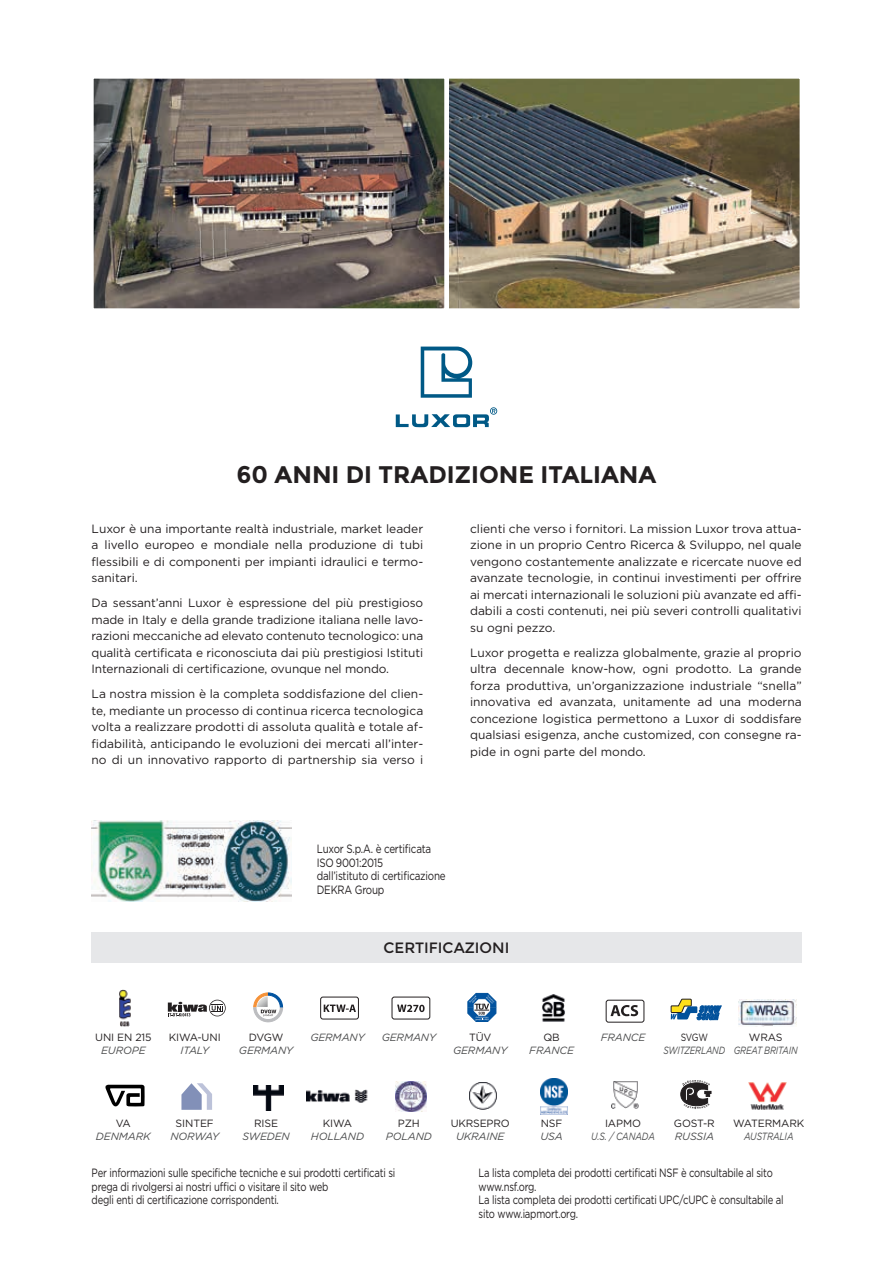
<style>
.page{position:relative;width:893px;height:1263px;background:#fff}
.page>*{position:absolute;margin:0;border:0;box-sizing:border-box;transform-origin:0 0}
.t1{font:700 24px "Montserrat";color:#231f20}
.t2{font:15px "Montserrat";color:#231f20}
.t3{font:12px/16.5px "Gotham";letter-spacing:-.02em;color:#231f20;text-align:justify}
.t4{font:12px/13.5px "Gotham";letter-spacing:-.02em;color:#231f20;scale:.79 1}
.t5{font:12px/13.5px "Gotham";letter-spacing:-.02em;color:#231f20;scale:.82 1}
.t6{font:italic 10.5px "Gotham";letter-spacing:-.01em;color:#4b4c4d}
.t7{font:10.5px "Gotham";letter-spacing:-.01em;color:#231f20}
.t8{font:italic 10.5px "Gotham";letter-spacing:-.01em;color:#4b4c4d;scale:.8 1}
.t9{font:italic 10.5px "Gotham";letter-spacing:-.01em;color:#4b4c4d;scale:.82 1}
.t10{font:10.5px "Gotham";letter-spacing:-.01em;color:#231f20;scale:.82 1}
</style>
<div class="page">
<div style="left:91px;top:932px;width:711px;height:30px;background:#e6e7e9"></div>
<svg style="left:421px;top:347px;width:51px;height:51px"></svg>
<svg style="left:396px;top:407px;width:101px;height:20px"></svg>
<svg style="left:105px;top:1084px;width:40px;height:22px"></svg>
<img style="left:119px;top:989px;width:12px;height:38px">
<img style="left:470px;top:1083px;width:26px;height:27px">
<svg style="left:468px;top:993px;width:28px;height:29px"></svg>
<svg style="left:681px;top:1080px;width:30px;height:29px"></svg>
<svg style="left:671px;top:998px;width:50px;height:22px"></svg>
<img style="left:748px;top:1082px;width:39px;height:28px">
<img style="left:739px;top:999px;width:58px;height:28px">
<img style="left:307px;top:1089px;width:61px;height:14px">
<div style="left:320px;top:997px;width:39px;height:22px;border:1px solid #231f20;border-radius:2px"></div>
<svg style="left:324px;top:1004px;width:32px;height:8px"></svg>
<img style="left:611px;top:1081px;width:28px;height:27px">
<div style="left:606px;top:1000px;width:38px;height:22px;border:1px solid #231f20;border-radius:2px"></div>
<svg style="left:610px;top:1005px;width:28px;height:11px"></svg>
<img style="left:396px;top:1081px;width:30px;height:30px">
<div style="left:392px;top:997px;width:38px;height:22px;border:1px solid #231f20;border-radius:2px"></div>
<svg style="left:397px;top:1004px;width:28px;height:8px"></svg>
<img style="left:542px;top:994px;width:23px;height:28px">
<img style="left:540px;top:1078px;width:27px;height:37px">
<svg style="left:168px;top:1000px;width:58px;height:16px"></svg>
<svg style="left:181px;top:1083px;width:31px;height:27px"></svg>
<svg style="left:254px;top:993px;width:29px;height:29px"></svg>
<img style="left:253px;top:1085px;width:30px;height:26px">
<img style="left:95px;top:80px;width:348px;height:227px">
<div style="left:92px;top:77px;width:354px;height:233px;border:2px solid #fff"></div>
<img style="left:450px;top:80px;width:349px;height:227px">
<div style="left:447px;top:77px;width:355px;height:233px;border:2px solid #fff"></div>
<img style="left:92px;top:821px;width:200px;height:80px">
<h1 class="t1" style="left:237px;top:460px;width:421px">60 ANNI DI TRADIZIONE ITALIANA</h1>
<p class="t3" style="left:92px;top:520px;width:333px">Luxor è una importante realtà industriale, market leader a livello europeo e mondiale nella produzione di tubi flessibili e di componenti per impianti idraulici e termo&shy;sanitari.</p>
<p class="t3" style="left:92px;top:594px;width:333px">Da sessant’anni Luxor è espressione del più prestigioso made in Italy e della grande tradizione italiana nelle lavo&shy;razioni meccaniche ad elevato contenuto tecnologico: una qualità certificata e riconosciuta dai più prestigiosi Istituti Internazionali di certificazione, ovunque nel mondo.</p>
<p class="t3" style="left:92px;top:685px;width:333px">La nostra mission è la completa soddisfazione del clien&shy;te, mediante un processo di continua ricerca tecnologica volta a realizzare prodotti di assoluta qualità e totale af&shy;fidabilità, anticipando le evoluzioni dei mercati all’inter&shy;no di un innovativo rapporto di partnership sia verso i</p>
<p class="t3" style="left:470px;top:520px;width:333px">clienti che verso i fornitori. La mission Luxor trova attua&shy;zione in un proprio Centro Ricerca &amp; Sviluppo, nel quale vengono costantemente analizzate e ricercate nuove ed avanzate tecnologie, in continui investimenti per offrire ai mercati internazionali le soluzioni più avanzate ed affi&shy;dabili a costi contenuti, nei più severi controlli qualitativi su ogni pezzo.</p>
<p class="t3" style="left:470px;top:644px;width:333px">Luxor progetta e realizza globalmente, grazie al proprio ultra decennale know-how, ogni prodotto. La grande forza produttiva, un’organizzazione industriale “snella” innovativa ed avanzata, unitamente ad una moderna concezione logistica permettono a Luxor di soddisfare qualsiasi esigenza, anche customized, con consegne ra&shy;pide in ogni parte del mondo.</p>
<p class="t5" style="left:317px;top:842px;width:159px">Luxor S.p.A. è certificata<br>ISO 9001:2015<br>dall’istituto di certificazione<br>DEKRA Group</p>
<p class="t2" style="left:384px;top:939px;width:127px">CERTIFICAZIONI</p>
<p class="t7" style="left:95px;top:1030px;width:58px">UNI EN 215</p>
<p class="t6" style="left:101px;top:1043px;width:46px">EUROPE</p>
<p class="t7" style="left:169px;top:1030px;width:54px">KIWA-UNI</p>
<p class="t6" style="left:181px;top:1043px;width:30px">ITALY</p>
<p class="t7" style="left:249px;top:1030px;width:36px">DVGW</p>
<p class="t6" style="left:239px;top:1043px;width:56px">GERMANY</p>
<p class="t6" style="left:310px;top:1030px;width:56px">GERMANY</p>
<p class="t7" style="left:469px;top:1030px;width:24px">TÜV</p>
<p class="t6" style="left:453px;top:1043px;width:56px">GERMANY</p>
<p class="t6" style="left:382px;top:1030px;width:56px">GERMANY</p>
<p class="t7" style="left:543px;top:1030px;width:18px">QB</p>
<p class="t6" style="left:529px;top:1043px;width:46px">FRANCE</p>
<p class="t6" style="left:601px;top:1030px;width:46px">FRANCE</p>
<p class="t10" style="left:681px;top:1030px;width:35px">SVGW</p>
<p class="t8" style="left:663px;top:1043px;width:79px">SWITZERLAND</p>
<p class="t7" style="left:749px;top:1030px;width:35px">WRAS</p>
<p class="t8" style="left:734px;top:1043px;width:81px">GREAT BRITAIN</p>
<p class="t7" style="left:116px;top:1116px;width:17px">VA</p>
<p class="t6" style="left:96px;top:1129px;width:56px">DENMARK</p>
<p class="t7" style="left:176px;top:1116px;width:40px">SINTEF</p>
<p class="t6" style="left:170px;top:1129px;width:50px">NORWAY</p>
<p class="t7" style="left:254px;top:1116px;width:26px">RISE</p>
<p class="t6" style="left:242px;top:1129px;width:49px">SWEDEN</p>
<p class="t7" style="left:323px;top:1116px;width:31px">KIWA</p>
<p class="t6" style="left:311px;top:1129px;width:55px">HOLLAND</p>
<p class="t7" style="left:398px;top:1116px;width:23px">PZH</p>
<p class="t6" style="left:386px;top:1129px;width:48px">POLAND</p>
<p class="t7" style="left:451px;top:1116px;width:60px">UKRSEPRO</p>
<p class="t6" style="left:456px;top:1129px;width:50px">UKRAINE</p>
<p class="t7" style="left:541px;top:1116px;width:23px">NSF</p>
<p class="t6" style="left:540px;top:1129px;width:24px">USA</p>
<p class="t7" style="left:605px;top:1116px;width:37px">IAPMO</p>
<p class="t9" style="left:591px;top:1129px;width:79px">U.S. / CANADA</p>
<p class="t7" style="left:674px;top:1116px;width:42px">GOST-R</p>
<p class="t6" style="left:675px;top:1129px;width:41px">RUSSIA</p>
<p class="t7" style="left:733px;top:1116px;width:73px">WATERMARK</p>
<p class="t9" style="left:744px;top:1129px;width:62px">AUSTRALIA</p>
<p class="t4" style="left:92px;top:1166px;width:386px">Per informazioni sulle specifiche tecniche e sui prodotti certificati si prega di rivolgersi ai nostri uffici o visitare il sito web<br>degli enti di certificazione corrispondenti.</p>
<p class="t4" style="left:478px;top:1166px;width:388px">La lista completa dei prodotti certificati NSF è consultabile al sito www.nsf.org.<br>La lista completa dei prodotti certificati UPC/cUPC è consultabile al sito www.iapmort.org.</p>
</div>
